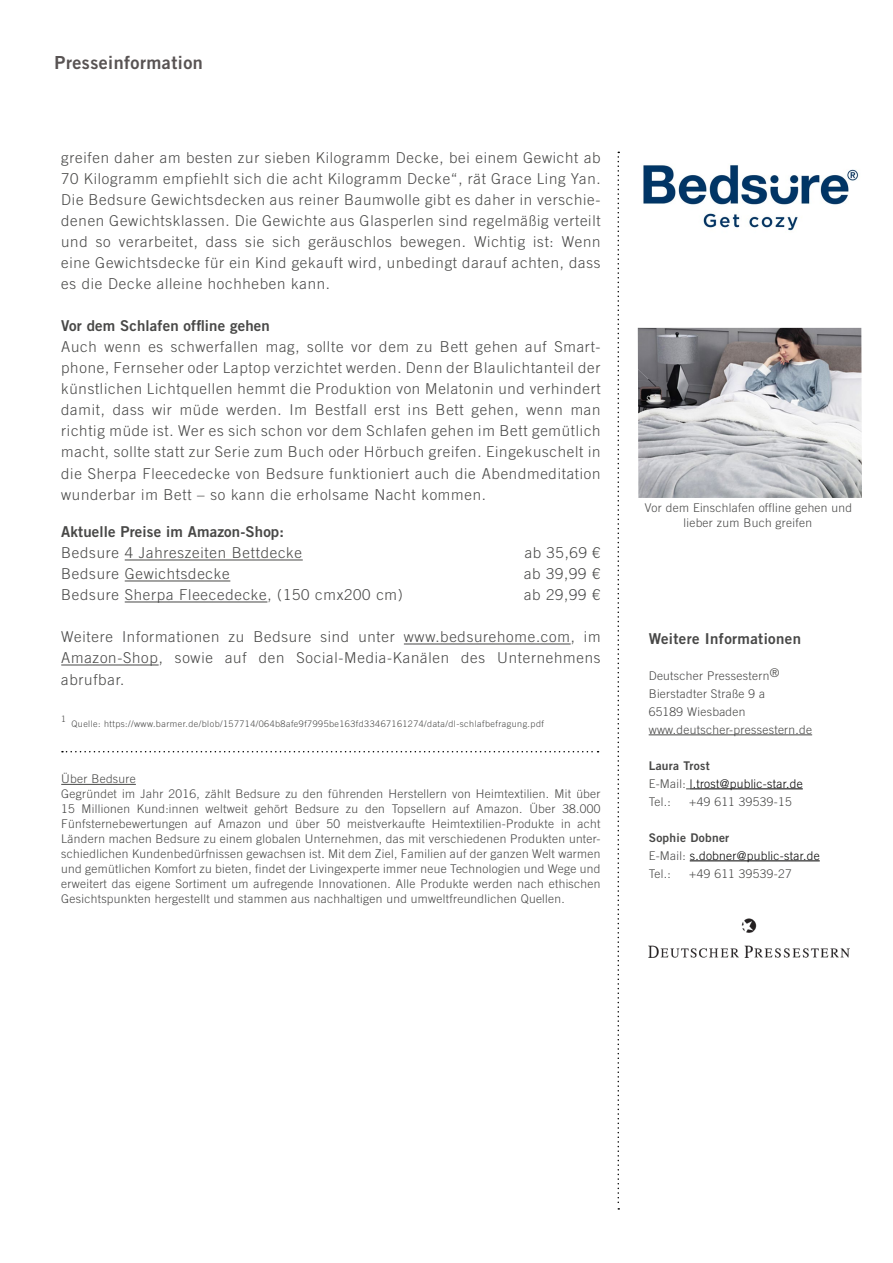
<style>
.page{position:relative;width:893px;height:1263px;background:#fff}
.page>*{position:absolute;margin:0;border:0;box-sizing:border-box;transform-origin:0 0}
.t1{font:18px "Trade Gothic LT Bold Two";letter-spacing:.025em;color:#585353}
.Fließtext_PM{font:300 15px/21px "Trade Gothic LT";letter-spacing:.05em;color:#484847;text-align:justify}
.Überschrift_Fließtex{font:15px "Trade Gothic LT Bold Two";letter-spacing:.01em;color:#484847}
.Boilerplate_PM{font:300 12px/15px "Trade Gothic LT";letter-spacing:.025em;color:#484847}
.t2{font:300 12px/18px "Trade Gothic LT";letter-spacing:.025em;color:#000}
.Fließtext_PM-2{font:300 9px "Trade Gothic LT";letter-spacing:.05em;color:#484847}
.Fließtext_PM-3{font:300 8.7px "Trade Gothic LT";color:#484847}
.s1{font-family:"Trade Gothic LT Bold Two";font-weight:400;color:#484847}
.s2{color:#484847}
</style>
<div class="page">
<img style="left:643px;top:165px;width:216px;height:66px">
<svg style="left:617px;top:152px;width:2px;height:1057px"></svg>
<hr style="left:649px;top:734px;width:163px;height:1px;background:#484847">
<hr style="left:690px;top:788px;width:113px;height:1px;background:#000">
<hr style="left:690px;top:860px;width:130px;height:1px;background:#000">
<img style="left:649px;top:918px;width:200px;height:40px">
<hr style="left:61px;top:784px;width:75px;height:1px;background:#484847">
<svg style="left:62px;top:751px;width:536px;height:1px"></svg>
<hr style="left:125px;top:560px;width:178px;height:1px;background:#484847">
<hr style="left:125px;top:581px;width:105px;height:1px;background:#484847">
<hr style="left:125px;top:602px;width:142px;height:1px;background:#484847">
<hr style="left:404px;top:644px;width:167px;height:1px;background:#484847">
<hr style="left:61px;top:665px;width:98px;height:1px;background:#484847">
<img style="left:638px;top:328px;width:224px;height:170px">
<p class="t1" style="left:55px;top:52px;width:150px">Presseinformation</p>
<p class="Fließtext_PM" style="left:61px;top:147px;width:541px">greifen daher am besten zur sieben Kilogramm Decke, bei einem Gewicht ab 70 Kilogramm empfiehlt sich die acht Kilogramm Decke“, rät Grace Ling Yan.<br>Die Bedsure Gewichtsdecken aus reiner Baumwolle gibt es daher in verschie&shy;denen Gewichtsklassen. Die Gewichte aus Glasperlen sind regelmäßig verteilt und so verarbeitet, dass sie sich geräuschlos bewegen. Wichtig ist: Wenn eine Gewichtsdecke für ein Kind gekauft wird, unbedingt darauf achten, dass es die Decke alleine hochheben kann.</p>
<p class="Überschrift_Fließtex" style="left:61px;top:317px;width:210px">Vor dem Schlafen offline gehen</p>
<p class="Fließtext_PM" style="left:61px;top:336px;width:541px">Auch wenn es schwerfallen mag, sollte vor dem zu Bett gehen auf Smart&shy;phone, Fernseher oder Laptop verzichtet werden. Denn der Blaulichtanteil der künstlichen Lichtquellen hemmt die Produktion von Melatonin und verhindert damit, dass wir müde werden. Im Bestfall erst ins Bett gehen, wenn man richtig müde ist. Wer es sich schon vor dem Schlafen gehen im Bett gemütlich macht, sollte statt zur Serie zum Buch oder Hörbuch greifen. Eingekuschelt in die Sherpa Fleecedecke von Bedsure funktioniert auch die Abendmeditation wunderbar im Bett – so kann die erholsame Nacht kommen.</p>
<p class="Überschrift_Fließtex" style="left:61px;top:523px;width:224px">Aktuelle Preise im Amazon-Shop:</p>
<p class="Fließtext_PM" style="left:61px;top:542px;width:242px">Bedsure 4 Jahreszeiten Bettdecke</p>
<p class="Fließtext_PM" style="left:525px;top:542px;width:77px">ab 35,69 €</p>
<p class="Fließtext_PM" style="left:61px;top:563px;width:170px">Bedsure Gewichtsdecke</p>
<p class="Fließtext_PM" style="left:524px;top:563px;width:78px">ab 39,99 €</p>
<p class="Fließtext_PM" style="left:61px;top:584px;width:343px">Bedsure Sherpa Fleecedecke, (150 cmx200 cm)</p>
<p class="Fließtext_PM" style="left:524px;top:584px;width:78px">ab 29,99 €</p>
<p class="Fließtext_PM" style="left:61px;top:626px;width:541px">Weitere Informationen zu Bedsure sind unter www.bedsurehome.com, im Amazon-Shop, sowie auf den Social-Media-Kanälen des Unternehmens abrufbar.</p>
<p class="Fließtext_PM-3" style="left:61px;top:713px;width:6px">1</p>
<p class="Fließtext_PM-2" style="left:71px;top:718px;width:474px">Quelle: https://www.barmer.de/blob/157714/064b8afe9f7995be163fd33467161274/data/dl-schlafbefragung.pdf</p>
<p class="Boilerplate_PM" style="left:61px;top:771px;width:76px">Über Bedsure</p>
<p class="Boilerplate_PM" style="left:61px;top:786px;width:541px;text-align:justify">Gegründet im Jahr 2016, zählt Bedsure zu den führenden Herstellern von Heimtextilien. Mit über 15 Millionen Kund:innen weltweit gehört Bedsure zu den Topsellern auf Amazon. Über 38.000<br>Fünfsternebewertungen auf Amazon und über 50 meistverkaufte Heimtextilien-Produkte in acht Ländern machen Bedsure zu einem globalen Unternehmen, das mit verschiedenen Produkten unter&shy;schiedlichen Kundenbedürfnissen gewachsen ist. Mit dem Ziel, Familien auf der ganzen Welt warmen und gemütlichen Komfort zu bieten, findet der Livingexperte immer neue Technologien und Wege und erweitert das eigene Sortiment um aufregende Innovationen. Alle Produkte werden nach ethischen Gesichtspunkten hergestellt und stammen aus nachhaltigen und umweltfreundlichen Quellen.</p>
<p class="Boilerplate_PM" style="left:645px;top:500px;width:209px;text-align:center">Vor dem Einschlafen offline gehen und lieber zum Buch greifen</p>
<p class="Überschrift_Fließtex" style="left:649px;top:629px;width:154px">Weitere Informationen</p>
<p class="Boilerplate_PM" style="left:649px;top:668px;width:132px">Deutscher Pressestern®</p>
<p class="Boilerplate_PM" style="left:649px;top:684px;width:118px;line-height:18px">Bierstadter Straße 9 a<br>65189 Wiesbaden</p>
<p class="Boilerplate_PM" style="left:649px;top:722px;width:165px">www.deutscher-pressestern.de</p>
<p class="t2" style="left:649px;top:756px;width:156px"><span class="s1">Laura Trost<br></span><span class="s2">E-Mail:</span> l.trost@public-star.de</p>
<p class="Boilerplate_PM" style="left:649px;top:794px;width:24px">Tel.:</p>
<p class="Boilerplate_PM" style="left:689px;top:794px;width:104px">+49 611 39539-15</p>
<p class="t2" style="left:649px;top:828px;width:173px"><span class="s1">Sophie Dobner<br></span><span class="s2">E-Mail:</span> s.dobner@public-star.de</p>
<p class="Boilerplate_PM" style="left:649px;top:866px;width:24px">Tel.:</p>
<p class="Boilerplate_PM" style="left:689px;top:866px;width:104px">+49 611 39539-27</p>
</div>
